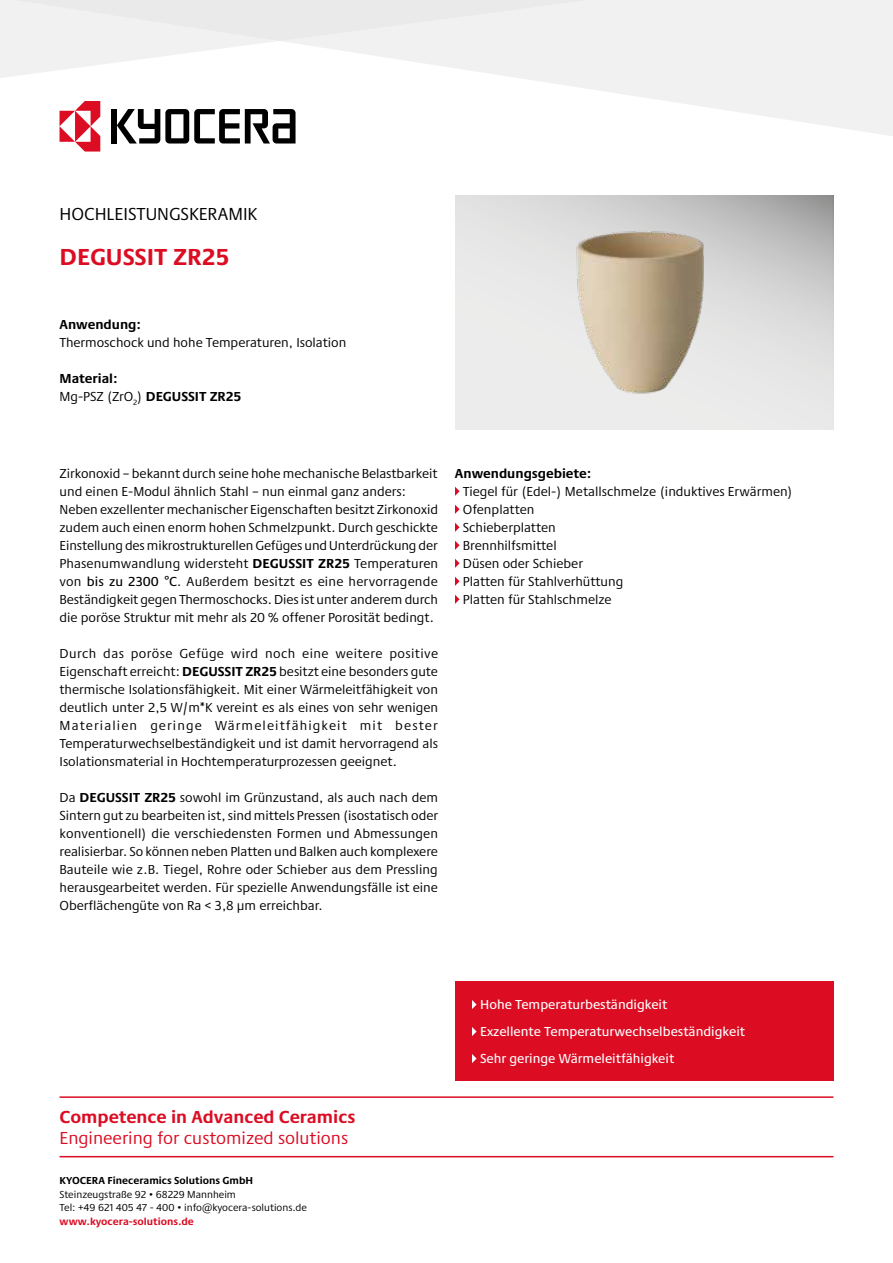
<style>
.page{position:relative;width:893px;height:1263px;background:#fff}
.page>*{position:absolute;margin:0;border:0;box-sizing:border-box;transform-origin:0 0}
.t1{font:700 24px "Praxis Next";color:#dc0c23}
.t2{font:18px "Praxis Next";color:#dc0c23}
.t3{font:700 18px "Praxis Next";color:#dc0c23}
.t4{font:18px "Praxis Next";color:#000}
.t5{font:13.5px/18px "Praxis Next";color:#000}
.t6{font:500 13.5px/27px "Praxis Next";color:#fff}
.t7{font:700 13.5px/18px "Praxis Next";color:#000}
.t8{font:10.5px/13.5px "Praxis Next";color:#000}
.t9{font:700 10.5px "Praxis Next";color:#000}
.t10{font:700 10.5px "Praxis Next";color:#dc0c23}
.s1{font-weight:400}
.s2{font-weight:700}
.s3{font-weight:500}
</style>
<div class="page">
<svg style="left:59px;top:81px;width:834px;height:60px"></svg>
<svg style="left:0;top:0;width:893px;height:81px;fill:#f1f1f1"></svg>
<hr style="left:60px;top:1096px;width:773px;height:2px;background:#dc0c23">
<hr style="left:60px;top:1156px;width:773px;height:1px;background:#dc0c23">
<div style="left:111px;top:109px;width:5px;height:35px;background:#000"></div>
<svg style="left:117px;top:109px;width:179px;height:35px"></svg>
<svg style="left:60px;top:101px;width:40px;height:51px"></svg>
<img style="left:541px;top:196px;width:206px;height:233px">
<svg style="left:455px;top:487px;width:5px;height:9px"></svg>
<svg style="left:455px;top:505px;width:5px;height:9px"></svg>
<svg style="left:455px;top:523px;width:5px;height:9px"></svg>
<svg style="left:455px;top:541px;width:5px;height:9px"></svg>
<svg style="left:455px;top:559px;width:5px;height:9px"></svg>
<svg style="left:455px;top:577px;width:5px;height:9px"></svg>
<svg style="left:455px;top:595px;width:5px;height:9px"></svg>
<div style="left:455px;top:981px;width:378px;height:99px;background:#dc0c23"></div>
<svg style="left:472px;top:1000px;width:5px;height:9px"></svg>
<svg style="left:472px;top:1027px;width:5px;height:9px"></svg>
<svg style="left:472px;top:1054px;width:5px;height:9px"></svg>
<h2 class="t4" style="left:60px;top:200px;width:199px">HOCHLEISTUNGSKERAMIK</h2>
<h1 class="t1" style="left:60px;top:237px;width:171px">DEGUSSIT ZR25</h1>
<p class="t7" style="left:60px;top:315px;width:83px">Anwendung:</p>
<p class="t5" style="left:60px;top:333px;width:288px">Thermoschock und hohe Temperaturen, Isolation</p>
<p class="t7" style="left:60px;top:369px;width:183px">Material:<br><span class="s1">Mg-PSZ (ZrO</span><sub>2</sub><span class="s1">)</span> DEGUSSIT ZR25</p>
<p class="t5" style="left:60px;top:464px;width:380px">Zirkonoxid – bekannt durch seine hohe mechanische Belastbarkeit und einen E-Modul ähnlich Stahl – nun einmal ganz anders:<br>Neben exzellenter mechanischer Eigenschaften besitzt Zirkonoxid zudem auch einen enorm hohen Schmelzpunkt. Durch geschickte Einstellung des mikrostrukturellen Gefüges und Unterdrückung der Phasenumwandlung widersteht <span class="s2">DEGUSSIT ZR25</span> Temperaturen von <span class="s3">bis zu 2300 °C</span>. Außerdem besitzt es eine hervorragende Beständigkeit gegen Thermoschocks. Dies ist unter anderem durch die poröse Struktur mit mehr als 20 % offener Porosität bedingt.</p>
<p class="t5" style="left:60px;top:644px;width:380px;text-align:justify">Durch das poröse Gefüge wird noch eine weitere positive Eigenschaft erreicht: <span class="s2">DEGUSSIT ZR25</span> besitzt eine besonders gute thermische Isolationsfähigkeit. Mit einer Wärmeleitfähigkeit von deutlich unter 2,5 W/m*K vereint es als eines von sehr wenigen Materialien geringe Wärmeleitfähigkeit mit bester Temperaturwechselbeständigkeit und ist damit hervorragend als Isolationsmaterial in Hochtemperaturprozessen geeignet.</p>
<p class="t5" style="left:60px;top:788px;width:380px;text-align:justify">Da <span class="s2">DEGUSSIT ZR25</span> sowohl im Grünzustand, als auch nach dem Sintern gut zu bearbeiten ist, sind mittels Pressen (isostatisch oder konventionell) die verschiedensten Formen und Abmessungen realisierbar. So können neben Platten und Balken auch komplexere Bauteile wie z.B. Tiegel, Rohre oder Schieber aus dem Pressling herausgearbeitet werden. Für spezielle Anwendungsfälle ist eine Oberflächengüte von Ra &lt; 3,8 μm erreichbar.</p>
<p class="t7" style="left:455px;top:463px;width:138px">Anwendungsgebiete:</p>
<p class="t5" style="left:463px;top:482px;width:331px">Tiegel für (Edel-) Metallschmelze (induktives Erwärmen)<br>Ofenplatten<br>Schieberplatten<br>Brennhilfsmittel<br>Düsen oder Schieber<br>Platten für Stahlverhüttung<br>Platten für Stahlschmelze</p>
<h2 class="t3" style="left:60px;top:1103px;width:297px">Competence in Advanced Ceramics</h2>
<h2 class="t2" style="left:60px;top:1124px;width:290px">Engineering for customized solutions</h2>
<p class="t9" style="left:60px;top:1172px;width:195px">KYOCERA Fineceramics Solutions GmbH</p>
<p class="t8" style="left:60px;top:1187px;width:249px">Steinzeugstraße 92 • 68229 Mannheim<br>Tel: +49 621 405 47 - 400 • info@kyocera-solutions.de</p>
<p class="t10" style="left:60px;top:1213px;width:136px">www.kyocera-solutions.de</p>
<p class="t6" style="left:480px;top:991px;width:266px">Hohe Temperaturbeständigkeit<br>Exzellente Temperaturwechselbeständigkeit<br>Sehr geringe Wärmeleitfähigkeit</p>
</div>
